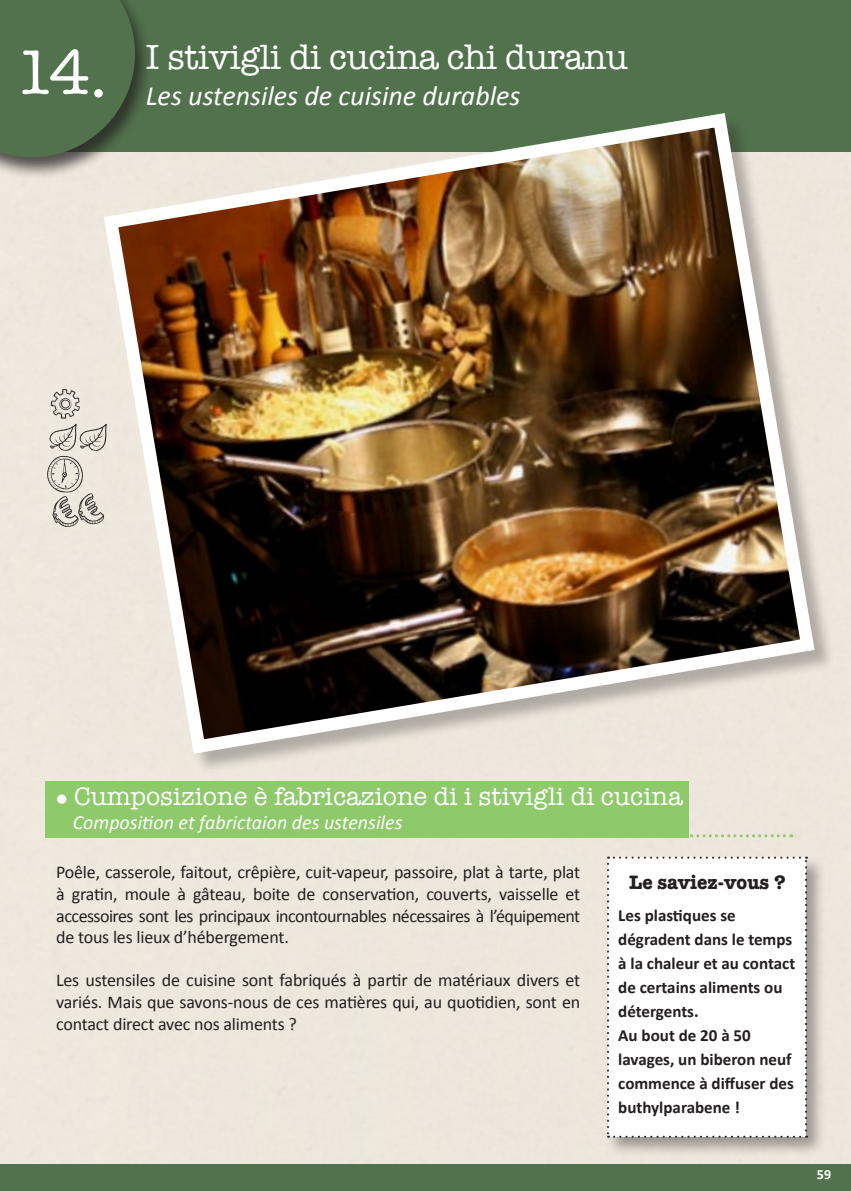
<style>
.page{position:relative;width:851px;height:1191px;background:#fff}
.page>*{position:absolute;margin:0;border:0;box-sizing:border-box;transform-origin:0 0}
.t1{font:64.8px "American Typewriter";color:#fff}
.t2{font:36px "American Typewriter";letter-spacing:-.01em;color:#fff}
.t3{font:italic 28px "Calibri";color:#fff}
.t4{font:26px "American Typewriter";color:#fff}
.t5{font:italic 20px "Calibri";color:#fff}
.t6{font:700 20px "American Typewriter";color:#231f20;scale:.95 1}
.t7{font:18px/21.6px "Calibri";letter-spacing:-.01em;color:#231f20;text-align:justify}
.t8{font:700 17px/24px "Calibri";color:#231f20}
.t9{font:700 14px "Calibri";color:#fff}
</style>
<div class="page">
<div style="left:0;top:151px;width:850px;height:1013px;background:#eee7dd"></div>
<div style="left:0;top:1164px;width:850px;height:27px;background:#52724d"></div>
<div style="left:0;top:0;width:850px;height:151px;background:#52724d"></div>
<div style="left:45px;top:781px;width:643px;height:56px;background:#8ec96a"></div>
<svg style="left:688px;top:834px;width:103px;height:3px"></svg>
<div style="left:0;top:0;width:152px;height:179px;background:#231f20;opacity:.75"></div>
<svg style="left:0;top:0;width:135px;height:157px"></svg>
<div style="left:94px;top:89px;width:9px;height:9px;background:#fff;border-radius:50%"></div>
<svg style="left:46px;top:389px;width:50px;height:140px;background:#d3ccc4"></svg>
<div style="left:104px;top:113px;width:729px;height:659px;background:#231f20;opacity:.3"></div>
<img style="left:96px;top:106px;width:725px;height:655px">
<div style="left:604px;top:853px;width:220px;height:302px;background:#231f20;opacity:.4"></div>
<svg style="left:607px;top:856px;width:199px;height:281px"></svg>
<p class="t1" style="left:14px;top:23px;width:77px">14</p>
<p class="t2" style="left:146px;top:29px;width:483px">I stivigli di cucina chi duranu</p>
<p class="t3" style="left:146px;top:78px;width:376px">Les ustensiles de cuisine durables</p>
<p class="t4" style="left:56px;top:777px;width:628px">● Cumposizione è fabricazione di i stivigli di cucina</p>
<p class="t5" style="left:73px;top:810px;width:331px">Composition et fabrictaion des ustensiles</p>
<p class="t7" style="left:56px;top:861px;width:525px">Poêle, casserole, faitout, crêpière, cuit-vapeur, passoire, plat à tarte, plat à gratin, moule à gâteau, boite de conservation, couverts, vaisselle et accessoires sont les principaux incontournables nécessaires à l’équipement de tous les lieux d’hébergement.</p>
<p class="t7" style="left:56px;top:969px;width:525px">Les ustensiles de cuisine sont fabriqués à partir de matériaux divers et variés. Mais que savons-nous de ces matières qui, au quotidien, sont en contact direct avec nos aliments ?</p>
<p class="t6" style="left:629px;top:864px;width:166px">Le saviez-vous ?</p>
<p class="t8" style="left:618px;top:902px;width:178px">Les plastiques se dégradent dans le temps à la chaleur et au contact de certains aliments ou détergents.</p>
<p class="t8" style="left:618px;top:1022px;width:177px">Au bout de 20 à 50 lavages, un biberon neuf commence à diffuser des buthylparabene !</p>
<p class="t9" style="left:816px;top:1165px;width:16px">59</p>
</div>
